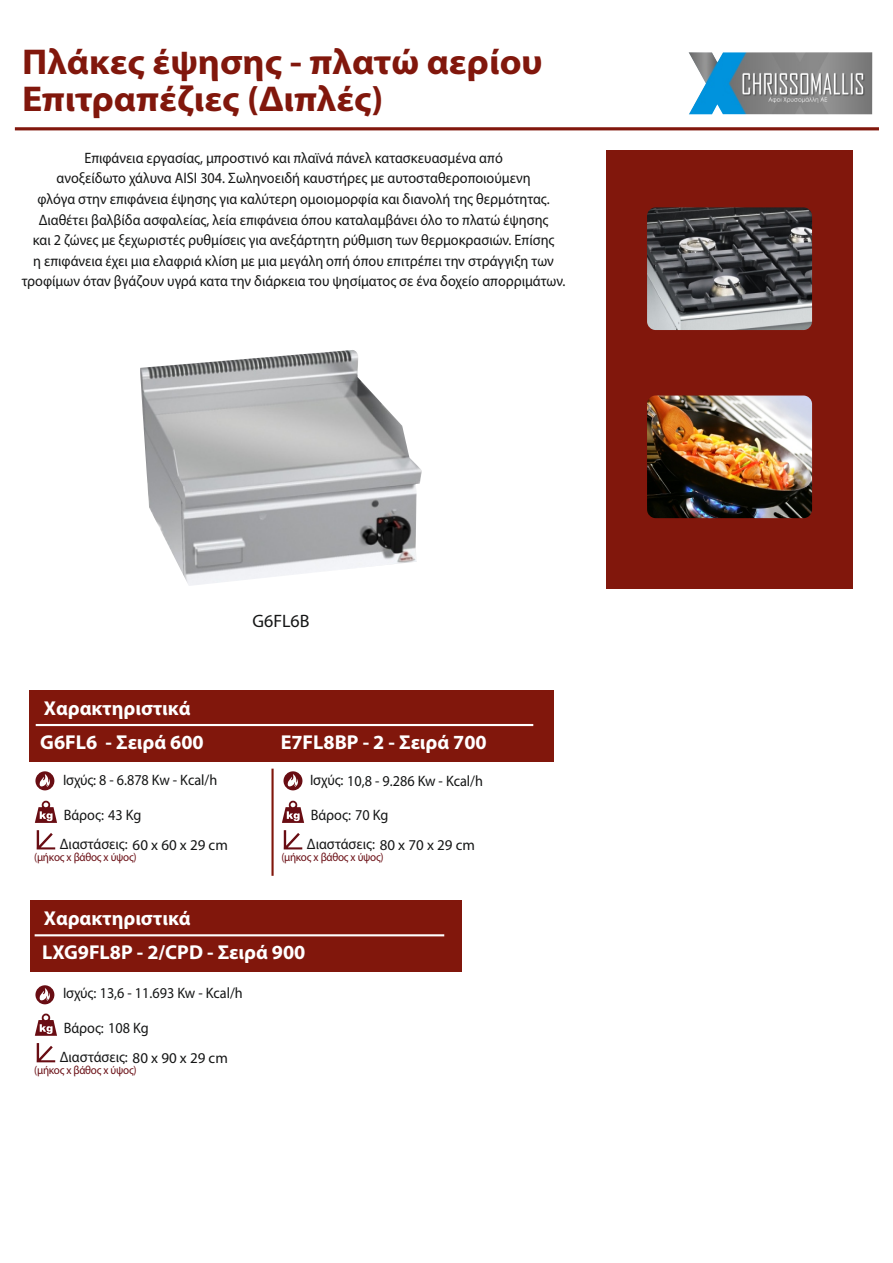
<style>
.page{position:relative;width:893px;height:1263px;background:#fff}
.page>*{position:absolute;margin:0;border:0;box-sizing:border-box;transform-origin:0 0}
.t1{font:700 36px "Myriad Pro";color:#81170c;scale:1.05 1}
.t2{font:700 20.1px/34.2px "Myriad Pro";color:#fff}
.t3{font:18px "Myriad Pro";color:#151616}
.t4{font:15.15px/20.5px "Myriad Pro";color:#151616;scale:.94 1}
.t5{font:11.7px "Myriad Pro";letter-spacing:-.025em;color:#690d13;scale:.94 1}
.s1{font-size:15px}
</style>
<div class="page">
<div style="left:606px;top:150px;width:247px;height:438px;background:#81170c"></div>
<hr style="left:15px;top:127px;width:864px;height:3px;background:#81170c">
<div style="left:30px;top:690px;width:524px;height:71px;background:#81170c"></div>
<img style="left:645px;top:206px;width:169px;height:126px;border-radius:10px">
<div style="left:644px;top:204px;width:171px;height:129px;border:3px solid #81170c;border-radius:10px"></div>
<img style="left:688px;top:52px;width:184px;height:62px">
<img style="left:645px;top:394px;width:169px;height:126px;border-radius:10px">
<div style="left:644px;top:392px;width:171px;height:129px;border:3px solid #81170c;border-radius:10px"></div>
<svg style="left:35px;top:801px;width:22px;height:22px"></svg>
<svg style="left:37px;top:830px;width:18px;height:19px"></svg>
<hr style="left:36px;top:724px;width:497px;height:2px;background:#fff">
<hr style="left:271px;top:769px;width:3px;height:107px;background:#81170c">
<svg style="left:282px;top:801px;width:22px;height:22px"></svg>
<svg style="left:284px;top:830px;width:18px;height:19px"></svg>
<div style="left:30px;top:900px;width:431px;height:72px;background:#81170c"></div>
<hr style="left:35px;top:934px;width:409px;height:2px;background:#fff">
<img style="left:140px;top:350px;width:282px;height:236px">
<svg style="left:35px;top:1013px;width:22px;height:23px"></svg>
<svg style="left:37px;top:1043px;width:18px;height:19px"></svg>
<svg style="left:35px;top:771px;width:19px;height:19px"></svg>
<svg style="left:40px;top:774px;width:10px;height:13px"></svg>
<svg style="left:283px;top:771px;width:19px;height:19px"></svg>
<svg style="left:288px;top:774px;width:10px;height:13px"></svg>
<svg style="left:35px;top:985px;width:19px;height:19px"></svg>
<svg style="left:40px;top:988px;width:10px;height:13px"></svg>
<h1 class="t1" style="left:22px;top:47px;width:497px">Πλάκες έψησης - πλατώ αερίου</h1>
<h1 class="t1" style="left:22px;top:84px;width:346px">Επιτραπέζιες (Διπλές)</h1>
<p class="t4" style="left:22px;top:149px;width:580px;text-align:center">Επιφάνεια εργασίας, μπροστινό και πλαϊνά πάνελ κατασκευασμένα από<br>ανοξείδωτο χάλυνα AISI 304. Σωληνοειδή καυστήρες με αυτοσταθεροποιούμενη<br>φλόγα στην επιφάνεια έψησης για καλύτερη ομοιομορφία και διανολή της θερμότητας.<br>Διαθέτει βαλβίδα ασφαλείας, λεία επιφάνεια όπου καταλαμβάνει όλο το πλατώ έψησης<br>και 2 ζώνες με ξεχωριστές ρυθμίσεις για ανεξάρτητη ρύθμιση των θερμοκρασιών. Επίσης<br>η επιφάνεια έχει μια ελαφριά κλίση με μια μεγάλη οπή όπου επιτρέπει την στράγγιξη των τροφίμων όταν βγάζουν υγρά κατα την διάρκεια του ψησίματος σε ένα δοχείο απορριμάτων.</p>
<p class="t3" style="left:252px;top:614px;width:59px">G6FL6Β</p>
<h2 class="t2" style="left:44px;top:692px;width:148px">Χαρακτηριστικά</h2>
<h2 class="t2" style="left:40px;top:727px;width:165px">G6FL6 - Σειρά 600</h2>
<p class="t4" style="left:63px;top:771px;width:166px">Ισχύς: 8 - 6.878 Kw - Kcal/h</p>
<p class="t4" style="left:60px;top:801px;width:180px;line-height:29.2px">Βάρος: 43 Kg<br>Διαστάσεις: <span class="s1">60 x 60 x 29 cm</span></p>
<p class="t5" style="left:34px;top:852px;width:110px">(μήκος x βάθος x ύψος)</p>
<h2 class="t2" style="left:281px;top:727px;width:208px">E7FL8BP - 2 - Σειρά 700</h2>
<p class="t4" style="left:310px;top:772px;width:186px">Ισχύς: 10,8 - 9.286 Kw - Kcal/h</p>
<p class="t4" style="left:307px;top:801px;width:180px;line-height:29.2px">Βάρος: 70 Kg<br>Διαστάσεις: <span class="s1">80 x 70 x 29 cm</span></p>
<p class="t5" style="left:281px;top:852px;width:110px">(μήκος x βάθος x ύψος)</p>
<h2 class="t2" style="left:42px;top:903px;width:265px">Χαρακτηριστικά<br>LXG9FL8P - 2/CPD - Σειρά 900</h2>
<p class="t4" style="left:63px;top:984px;width:193px">Ισχύς: 13,6 - 11.693 Kw - Kcal/h</p>
<p class="t4" style="left:60px;top:1014px;width:180px;line-height:29.2px">Βάρος: 108 Kg<br>Διαστάσεις: <span class="s1">80 x 90 x 29 cm</span></p>
<p class="t5" style="left:34px;top:1065px;width:110px">(μήκος x βάθος x ύψος)</p>
</div>
